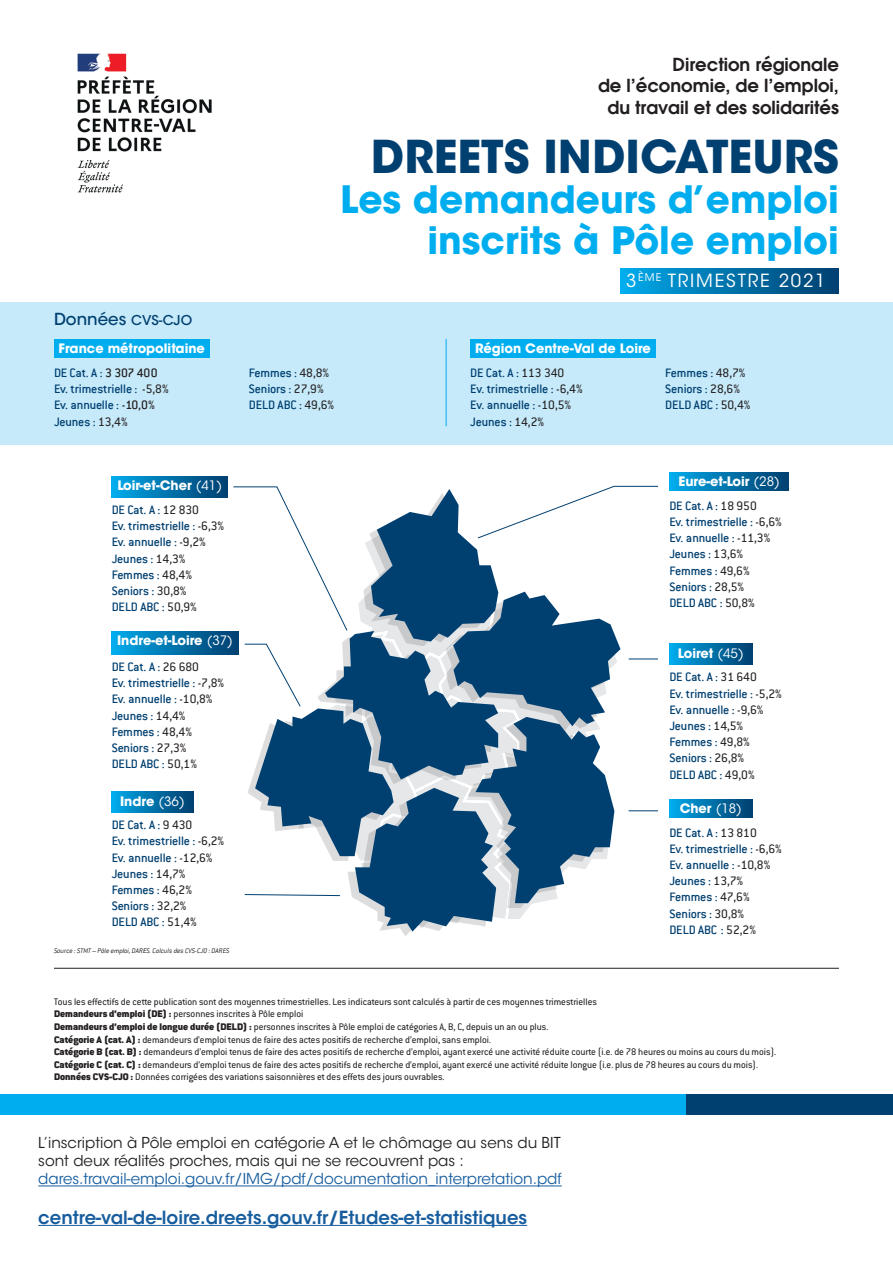
<style>
.page{position:relative;width:893px;height:1263px;background:#fff}
.page>*{position:absolute;margin:0;border:0;box-sizing:border-box;transform-origin:0 0}
.t1{font:700 45px "ITC Avant Garde Std";color:#004071}
.t2{font:700 37.5px/40.5px "ITC Avant Garde Std";color:#00aeef;text-align:right}
.t3{font:600 18px/21.6px "Avant Garde";color:#231f20;text-align:right}
.t4{font:600 18px "ITC Avant Garde Std";color:#175d9e}
.t5{font:18px "ITC Avant Garde Std";letter-spacing:.1em;color:#fff}
.t6{font:500 16.5px "ITC Avant Garde Std";color:#004071}
.t7{font:15px/18px "ITC Avant Garde Std";color:#231f20}
.t8{font:15px "ITC Avant Garde Std";color:#175d9e}
.t9{font:500 13.5px/16.2px "Conduit ITC";letter-spacing:-.015em;color:#004071}
.t10{font:700 12.9px "ITC Avant Garde Std";color:#fff}
.t11{font:10.5px/12.6px "Conduit ITC";color:#231f20}
.t12{font:italic 300 7.5px "Conduit ITC";letter-spacing:-.01em;color:#231f20}
.s1{font-size:13.5px}
.s2{color:#231f20}
.s3{font-weight:400;color:#231f20}
.s4{font-weight:400}
.s5{font-style:inherit}
.s6{font-weight:900}
</style>
<div class="page">
<hr style="left:38px;top:1225px;width:489px;height:1px;background:#175d9e">
<hr style="left:38px;top:1185px;width:524px;height:1px;background:#175d9e">
<div style="left:685px;top:1094px;width:208px;height:21px;background:#004071"></div>
<div style="left:0;top:1094px;width:685px;height:21px;background:#00aeef"></div>
<div style="left:620px;top:268px;width:219px;height:25px;background:linear-gradient(to right,#00aaeb,#003d6d)"></div>
<hr style="left:54px;top:968px;width:785px;height:1px;background:#231f20">
<div style="left:112px;top:476px;width:116px;height:21px;background:linear-gradient(to right,#00aaea,#003f6f)"></div>
<div style="left:112px;top:631px;width:126px;height:24px;background:linear-gradient(to right,#00aaea,#003f6f)"></div>
<div style="left:669px;top:799px;width:83px;height:19px;background:linear-gradient(to right,#00abeb,#003e6e)"></div>
<div style="left:112px;top:792px;width:81px;height:20px;background:linear-gradient(to right,#00aaea,#003e6e)"></div>
<div style="left:669px;top:472px;width:120px;height:19px;background:linear-gradient(to right,#00abeb,#003f6f)"></div>
<div style="left:669px;top:644px;width:83px;height:20px;background:linear-gradient(to right,#00abeb,#003e6e)"></div>
<svg style="left:233px;top:486px;width:425px;height:446px"></svg>
<div style="left:0;top:302px;width:893px;height:143px;background:#c6eafa"></div>
<div style="left:470px;top:339px;width:186px;height:19px;background:#00aeef"></div>
<div style="left:54px;top:339px;width:156px;height:19px;background:#00aeef"></div>
<hr style="left:446px;top:339px;width:1px;height:87px;background:#00aeef">
<img style="left:77px;top:53px;width:135px;height:140px">
<h3 class="t3" style="left:598px;top:53px;width:242px">Direction régionale<br>de l’économie, de l’emploi, du travail et des solidarités</h3>
<h1 class="t1" style="left:371px;top:128px;width:469px">DREETS INDICATEURS</h1>
<h2 class="t2" style="left:340px;top:179px;width:500px">Les demandeurs d’emploi inscrits à Pôle emploi</h2>
<p class="t6" style="left:54px;top:309px;width:140px">Données <span class="s1">CVS-CJO</span></p>
<h3 class="t5" style="left:626px;top:270px;width:201px">3<sup>ÈME</sup> TRIMESTRE 2021</h3>
<p class="t10" style="left:59px;top:340px;width:148px">France métropolitaine</p>
<p class="t10" style="left:475px;top:340px;width:177px">Région Centre-Val de Loire</p>
<p class="t9" style="left:54px;top:365px;width:116px">DE Cat. A : <span class="s2">3 307 400<br></span>Ev. trimestrielle : <span class="s3">-5,8%<br></span>Ev. annuelle : <span class="s2">-10,0%<br></span>Jeunes : <span class="s3">13,4%</span></p>
<p class="t9" style="left:249px;top:365px;width:87px">Femmes : <span class="s3">48,8%<br></span>Seniors : <span class="s3">27,9%<br></span>DELD ABC : <span class="s3">49,6%</span></p>
<p class="t10" style="left:117px;top:477px;width:106px">Loir-et-Cher <span class="s4">(41)</span></p>
<p class="t9" style="left:112px;top:501px;width:114px">DE Cat. A : <span class="s3">12 830<br></span>Ev. trimestrielle : <span class="s3">-6,3%<br></span>Ev. annuelle : <span class="s3">-9,2%<br></span>Jeunes : <span class="s3">14,3%<br></span>Femmes : <span class="s3">48,4%<br></span>Seniors : <span class="s3">30,8%<br></span>DELD ABC : <span class="s3">50,9%</span></p>
<p class="t10" style="left:117px;top:632px;width:117px">Indre-et-Loire <span class="s4">(37)</span></p>
<p class="t9" style="left:112px;top:658px;width:114px">DE Cat. A : <span class="s3">26 680<br></span>Ev. trimestrielle : <span class="s3">-7,8%<br></span>Ev. annuelle : <span class="s3">-10,8%<br></span>Jeunes : <span class="s3">14,4%<br></span>Femmes : <span class="s3">48,4%<br></span>Seniors : <span class="s3">27,3%<br></span>DELD ABC : <span class="s3">50,1%</span></p>
<p class="t10" style="left:120px;top:792px;width:66px">Indre <span class="s4">(36)</span></p>
<p class="t9" style="left:112px;top:817px;width:114px">DE Cat. A : <span class="s3">9 430<br></span>Ev. trimestrielle : <span class="s3">-6,2%<br></span>Ev. annuelle : <span class="s3">-12,6%<br></span>Jeunes : <span class="s3">14,7%<br></span>Femmes : <span class="s3">46,2%<br></span>Seniors : <span class="s3">32,2%<br></span>DELD ABC : <span class="s3">51,4%</span></p>
<p class="t12" style="left:54px;top:947px;width:177px">Source : STMT – Pôle emploi, DAR<span class="s4">E</span>S. Calculs des CVS-CJO : DAR<span class="s5">E</span>S</p>
<p class="t9" style="left:470px;top:365px;width:114px">DE Cat. A : <span class="s3">113 340<br></span>Ev. trimestrielle : <span class="s3">-6,4%<br></span>Ev. annuelle : <span class="s3">-10,5%<br></span>Jeunes : <span class="s3">14,2%</span></p>
<p class="t9" style="left:665px;top:365px;width:87px">Femmes : <span class="s3">48,7%<br></span>Seniors : <span class="s3">28,6%<br></span>DELD ABC : <span class="s3">50,4%</span></p>
<p class="t10" style="left:679px;top:473px;width:103px">Eure-et-Loir <span class="s4">(28)</span></p>
<p class="t9" style="left:669px;top:497px;width:114px">DE Cat. A : <span class="s3">18 950<br></span>Ev. trimestrielle : <span class="s3">-6,6%<br></span>Ev. annuelle : <span class="s3">-11,3%<br></span>Jeunes : <span class="s3">13,6%<br></span>Femmes : <span class="s3">49,6%<br></span>Seniors : <span class="s3">28,5%<br></span>DELD ABC : <span class="s3">50,8%</span></p>
<p class="t10" style="left:678px;top:645px;width:67px">Loiret <span class="s4">(45)</span></p>
<p class="t9" style="left:669px;top:669px;width:114px">DE Cat. A : <span class="s3">31 640<br></span>Ev. trimestrielle : <span class="s3">-5,2%<br></span>Ev. annuelle : <span class="s3">-9,6%<br></span>Jeunes : <span class="s3">14,5%<br></span>Femmes : <span class="s3">49,8%<br></span>Seniors : <span class="s3">26,8%<br></span>DELD ABC : <span class="s3">49,0%</span></p>
<p class="t10" style="left:680px;top:800px;width:64px">Cher <span class="s4">(18)</span></p>
<p class="t9" style="left:669px;top:824px;width:114px">DE Cat. A : <span class="s3">13 810<br></span>Ev. trimestrielle : <span class="s3">-6,6%<br></span>Ev. annuelle : <span class="s3">-10,8%<br></span>Jeunes : <span class="s3">13,7%<br></span>Femmes : <span class="s3">47,6%<br></span>Seniors : <span class="s3">30,8%<br></span>DELD ABC : <span class="s3">52,2%</span></p>
<p class="t11" style="left:54px;top:995px;width:724px">Tous les effectifs de cette publication sont des moyennes trimestrielles. Les indicateurs sont calculés à partir de ces moyennes trimestrielles<br><span class="s6">Demandeurs d’emploi (DE) :</span> personnes inscrites à Pôle emploi<br><span class="s6">Demandeurs d’emploi de longue durée (DELD) :</span> personnes inscrites à Pôle emploi de catégories A, B, C, depuis un an ou plus.<br><span class="s6">Catégorie A (cat. A) :</span> demandeurs d’emploi tenus de faire des actes positifs de recherche d’emploi, sans emploi.<br><span class="s6">Catégorie B (cat. B) :</span> demandeurs d’emploi tenus de faire des actes positifs de recherche d’emploi, ayant exercé une activité réduite courte (i.e. de 78 heures ou moins au cours du mois).<br><span class="s6">Catégorie C (cat. C) :</span> demandeurs d’emploi tenus de faire des actes positifs de recherche d’emploi, ayant exercé une activité réduite longue (i.e. plus de 78 heures au cours du mois).<br><span class="s6">Données CVS-CJO :</span> Données corrigées des variations saisonnières et des effets des jours ouvrables.</p>
<p class="t7" style="left:38px;top:1134px;width:524px">L’inscription à Pôle emploi en catégorie A et le chômage au sens du BIT sont deux réalités proches, mais qui ne se recouvrent pas :</p>
<p class="t8" style="left:38px;top:1170px;width:525px">dares.travail-emploi.gouv.fr/IMG/pdf/documentation_interpretation.pdf</p>
<h3 class="t4" style="left:38px;top:1205px;width:490px">centre-val-de-loire.dreets.gouv.fr/Etudes-et-statistiques</h3>
</div>
